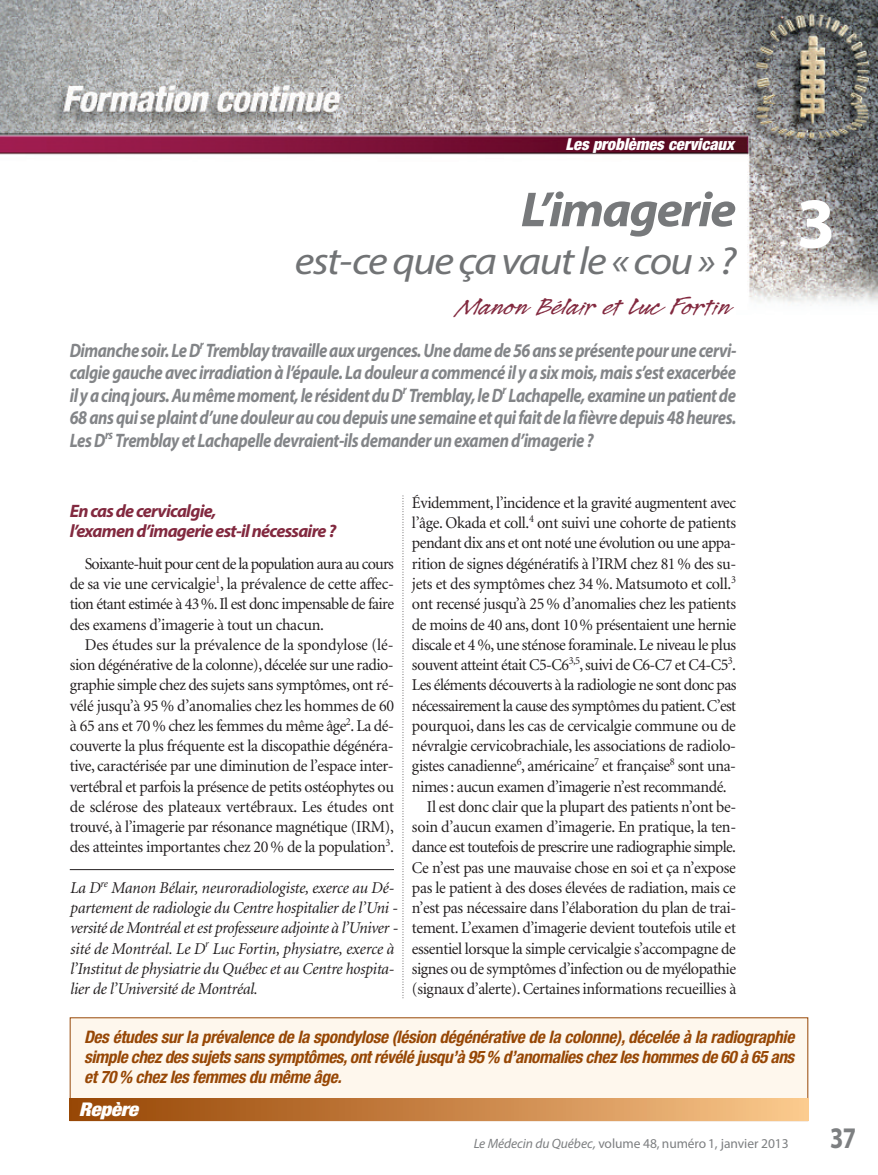
<style>
.page{position:relative;width:878px;height:1175px;background:#fff}
.page>*{position:absolute;margin:0;border:0;box-sizing:border-box;transform-origin:0 0}
.t1{font:700 72px "Myriad Pro";color:#fff}
.t2{font:italic 700 49.5px "Myriad Pro";letter-spacing:-.035em;color:#77797b;scale:1.05 1}
.t3{font:italic 39px "Myriad Pro";letter-spacing:-.035em;color:#717375;scale:1.1 1}
.t4{font:700 30px "Myriad Pro";color:#7d7f81;scale:.8 1}
.t5{font:27px "Legault Std";color:#82293f;scale:1.2 1}
.t6{font:italic 700 19.5px/22.5px "Myriad Pro";letter-spacing:-.025em;color:#838588;text-align:justify;scale:.85 1}
.t7{font:italic 900 condensed 18.9px "Helvetica Neue";letter-spacing:-.015em;color:#fff;scale:1.11 1}
.t8{font:italic 700 18px/20.2px "Myriad Pro";letter-spacing:-.04em;color:#82293f}
.t9{font:italic 700 condensed 17.25px/20.2px "Helvetica Neue";letter-spacing:-.025em;color:#974705;text-align:justify}
.t10{font:16.5px/20.2px "Minion";letter-spacing:-.025em;color:#231f20;text-align:justify}
.t11{font:italic 16.5px/20.2px "Minion";letter-spacing:-.015em;color:#231f20}
.t12{font:italic 900 condensed 16.5px "Helvetica Neue";letter-spacing:-.005em;color:#fff}
.t13{font:13.5px "Myriad Pro";letter-spacing:-.005em;color:#7d7f81}
.s1{font-style:italic}
</style>
<div class="page">
<img style="left:0;top:0;width:878px;height:304px">
<svg style="left:402px;top:496px;width:1px;height:503px"></svg>
<hr style="left:70px;top:869px;width:324px;height:1px;background:#231f20">
<div style="left:70px;top:1018px;width:737px;height:102px;background:#fef7ed"></div>
<div style="left:70px;top:1098px;width:738px;height:22px;background:linear-gradient(to right,#954302,#fac68a)"></div>
<p class="t12" style="left:565px;top:138px;width:170px">Les problèmes cervicaux</p>
<h2 class="t2" style="left:521px;top:191px;width:207px">L’imagerie</h2>
<h3 class="t3" style="left:295px;top:246px;width:402px">est-ce que ça vaut le « cou » ?</h3>
<h3 class="t5" style="left:460px;top:289px;width:228px">Manon Bélair et Luc Fortin</h3>
<p class="t6" style="left:70px;top:340px;width:785px">Dimanche soir. Le D<sup>r</sup> Tremblay travaille aux urgences. Une dame de 56 ans se présente pour une cervi&shy;calgie gauche avec irradiation à l’épaule. La douleur a commencé il y a six mois, mais s’est exacerbée il y a cinq jours. Au même moment, le résident du D<sup>r</sup> Tremblay, le D<sup>r</sup> Lachapelle, examine un patient de 68 ans qui se plaint d’une douleur au cou depuis une semaine et qui fait de la fièvre depuis 48 heures.<br>Les D<sup>rs</sup> Tremblay et Lachapelle devraient-ils demander un examen d’imagerie ?</p>
<h1 class="t1" style="left:796px;top:196px;width:40px">3</h1>
<p class="t10" style="left:412px;top:494px;width:326px">Évidemment, l’incidence et la gravité augmentent avec</p>
<p class="t10" style="left:412px;top:514px;width:326px">l’âge. Okada et coll.<sup>4</sup> ont suivi une cohorte de patients</p>
<p class="t10" style="left:412px;top:534px;width:325px">pendant dix ans et ont noté une évolution ou une appa-</p>
<p class="t10" style="left:412px;top:554px;width:326px">rition de signes dégénératifs à l’IRM chez 81 % des su-</p>
<p class="t10" style="left:412px;top:575px;width:325px">jets et des symptômes chez 34 %. Matsumoto et coll.<sup>3</sup></p>
<p class="t10" style="left:412px;top:595px;width:325px">ont recensé jusqu’à 25 % d’anomalies chez les patients</p>
<p class="t10" style="left:412px;top:615px;width:326px">de moins de 40 ans, dont 10 % présentaient une hernie</p>
<p class="t10" style="left:412px;top:635px;width:326px">discale et 4 %, une sténose foraminale. Le niveau le plus</p>
<p class="t10" style="left:412px;top:656px;width:326px">souvent atteint était C5-C6<sup>3,5</sup>, suivi de C6-C7 et C4-C5<sup>3</sup>.</p>
<p class="t10" style="left:412px;top:676px;width:326px">Les éléments découverts à la radiologie ne sont donc pas</p>
<p class="t10" style="left:412px;top:696px;width:326px">nécessairement la cause des symptômes du patient. C’est</p>
<p class="t10" style="left:412px;top:716px;width:325px">pourquoi, dans les cas de cervicalgie commune ou de</p>
<p class="t10" style="left:412px;top:737px;width:325px">névralgie cervicobrachiale, les associations de radiolo-</p>
<p class="t10" style="left:412px;top:757px;width:325px">gistes canadienne<sup>6</sup>, américaine<sup>7</sup> et française<sup>8</sup> sont una-</p>
<p class="t10" style="left:412px;top:777px;width:316px">nimes : aucun examen d’imagerie n’est recommandé.</p>
<p class="t10" style="left:427px;top:797px;width:311px">Il est donc clair que la plupart des patients n’ont be-</p>
<p class="t10" style="left:412px;top:818px;width:326px">soin d’aucun examen d’imagerie. En pratique, la ten-</p>
<p class="t10" style="left:412px;top:838px;width:325px">dance est toutefois de prescrire une radiographie simple.</p>
<p class="t10" style="left:412px;top:858px;width:325px">Ce n’est pas une mauvaise chose en soi et ça n’expose</p>
<p class="t10" style="left:412px;top:878px;width:325px">pas le patient à des doses élevées de radiation, mais ce</p>
<p class="t10" style="left:412px;top:899px;width:326px">n’est pas nécessaire dans l’élaboration du plan de trai-</p>
<p class="t10" style="left:412px;top:919px;width:325px">tement. L’examen d’imagerie devient toutefois utile et</p>
<p class="t10" style="left:412px;top:939px;width:325px">essentiel lorsque la simple cervicalgie s’accompagne de</p>
<p class="t10" style="left:412px;top:959px;width:325px">signes ou de symptômes d’infection ou de myélopathie</p>
<p class="t10" style="left:412px;top:980px;width:326px">(signaux d’alerte). Certaines informations recueillies à</p>
<p class="t8" style="left:70px;top:502px;width:268px">En cas de cervicalgie,<br>l’examen d’imagerie est-il nécessaire ?</p>
<p class="t10" style="left:70px;top:554px;width:326px;text-indent:15px">Soixante-huit pour cent de la population aura au cours de sa vie une cervicalgie<sup>1</sup>, la prévalence de cette affec&shy;tion étant estimée à 43 %. Il est donc impensable de faire des examens d’imagerie à tout un chacun.</p>
<p class="t10" style="left:70px;top:635px;width:326px;text-indent:15px">Des études sur la prévalence de la spondylose (lé&shy;sion dégénérative de la colonne), décelée sur une radio&shy;graphie simple chez des sujets sans symptômes, ont ré&shy;vélé jusqu’à 95 % d’anomalies chez les hommes de 60 à 65 ans et 70 % chez les femmes du même âge<sup>2</sup>. La dé&shy;couverte la plus fréquente est la discopathie dégénéra&shy;tive, caractérisée par une diminution de l’espace inter&shy;vertébral et parfois la présence de petits ostéophytes ou de sclérose des plateaux vertébraux. Les études ont trouvé, à l’imagerie par résonance magnétique (IRM), des atteintes importantes chez 20 % de la population<sup>3</sup>.</p>
<p class="t11" style="left:70px;top:878px;width:329px">La D<sup>re</sup> Manon Bélair, neuroradiologiste, exerce au Dé - par tement de radiologie du Centre hospitalier de l’Uni - versité de Montréal et est professeure adjointe à l’Univer - sité de Montréal. Le D<sup>r</sup> Luc Fortin, physiatre, exerce à l’Ins ti tut de physiatrie du Québec et au Centre hospita&shy;lier de l’Université de Montréal.</p>
<p class="t9" style="left:84px;top:1028px;width:711px">Des études sur la prévalence de la spondylose (lésion dégénérative de la colonne), décelée à la radiographie simple chez des sujets sans symptômes, ont révélé jusqu’à 95 % d’anomalies chez les hommes de 60 à 65 ans et 70 % chez les femmes du même âge.</p>
<p class="t7" style="left:79px;top:1102px;width:55px">Repère</p>
<p class="t13" style="left:473px;top:1138px;width:316px"><span class="s1">Le Médecin du Québec,</span> volume 48, numéro 1, janvier 2013</p>
<h3 class="t4" style="left:830px;top:1126px;width:34px">37</h3>
</div>
